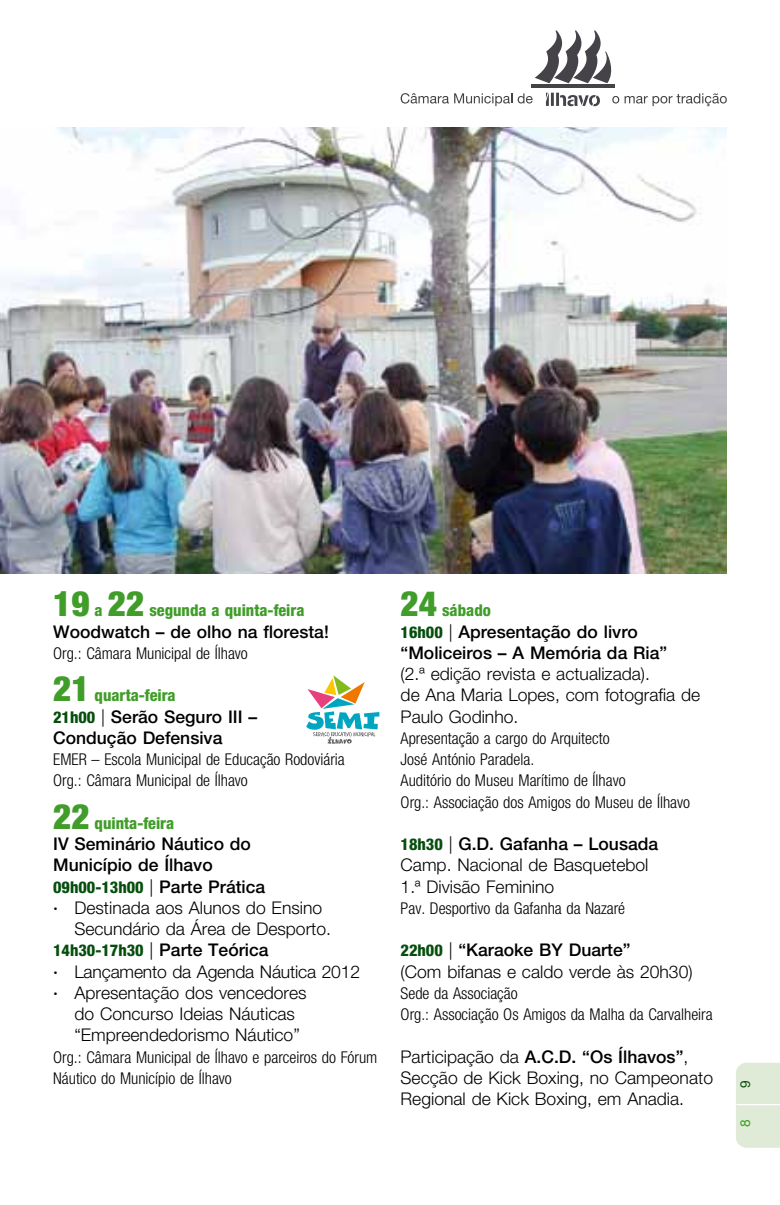
<style>
.page{position:relative;width:780px;height:1205px;background:#fff}
.page>*{position:absolute;margin:0;border:0;box-sizing:border-box;transform-origin:0 0}
.t1{font:300 17.5px/21.2px "Helvetica Neue";color:#000}
.t2{font:500 17.5px/21.2px "Helvetica Neue";color:#000}
.t3{font:300 condensed 16.25px/21.2px "Helvetica Neue";color:#000}
.t4{font:800 condensed 16.25px "Helvetica Neue";color:#409d29}
.t5{font:13.75px "Helvetica Neue";color:#064e0e}
.t6{font:13.75px "Helvetica Neue";color:#409d29}
.s1{font-weight:900;font-size:35px}
.s2{font-weight:800;font-stretch:condensed;font-size:16.25px;color:#064e0e}
.s3{font-weight:300}
.s4{font-weight:500}
</style>
<div class="page">
<hr style="left:531px;top:85px;width:83px;height:3px;background:#454347">
<svg style="left:535px;top:30px;width:77px;height:53px"></svg>
<svg style="left:546px;top:93px;width:54px;height:13px"></svg>
<svg style="left:400px;top:93px;width:132px;height:13px"></svg>
<svg style="left:612px;top:96px;width:7px;height:7px"></svg>
<svg style="left:613px;top:97px;width:5px;height:5px"></svg>
<svg style="left:624px;top:93px;width:101px;height:13px"></svg>
<div style="left:736px;top:1063px;width:44px;height:85px;background:#dfebd6"></div>
<hr style="left:736px;top:1104px;width:44px;height:1px;background:#fff">
<img style="left:0;top:128px;width:726px;height:446px">
<svg style="left:306px;top:675px;width:73px;height:69px"></svg>
<p class="t4" style="left:53px;top:600px;width:253px"><span class="s1">19</span> a <span class="s1">22</span> segunda a quinta-feira</p>
<p class="t2" style="left:53px;top:620px;width:277px">Woodwatch – de olho na floresta!</p>
<p class="t3" style="left:53px;top:642px;width:196px">Org.: Câmara Municipal de Ílhavo</p>
<p class="t4" style="left:53px;top:685px;width:124px"><span class="s1">21</span> quarta-feira</p>
<p class="t2" style="left:53px;top:705px;width:206px"><span class="s2">21h00</span> <span class="s3">|</span> Serão Seguro III –<br>Condução Defensiva</p>
<p class="t3" style="left:53px;top:749px;width:293px">EMER – Escola Municipal de Educação Rodoviária<br>Org.: Câmara Municipal de Ílhavo</p>
<p class="t4" style="left:53px;top:813px;width:123px"><span class="s1">22</span> quinta-feira</p>
<p class="t2" style="left:53px;top:833px;width:199px">IV Seminário Náutico do</p>
<p class="t2" style="left:53px;top:854px;width:161px">Município de Ílhavo</p>
<p class="t2" style="left:53px;top:875px;width:214px"><span class="s2">09h00-13h00</span> <span class="s3">|</span> Parte Prática</p>
<p class="t1" style="left:53px;top:897px;width:270px"><span class="s4">·</span> Destinada aos Alunos do Ensino</p>
<p class="t1" style="left:74px;top:918px;width:258px">Secundário da Área de Desporto.</p>
<p class="t2" style="left:53px;top:939px;width:217px"><span class="s2">14h30-17h30</span> <span class="s3">|</span> Parte Teórica</p>
<p class="t1" style="left:53px;top:960px;width:308px"><span class="s4">·</span> Lançamento da Agenda Náutica 2012</p>
<p class="t1" style="left:53px;top:982px;width:255px"><span class="s4">·</span> Apresentação dos vencedores</p>
<p class="t1" style="left:74px;top:1003px;width:222px">do Concurso Ideias Náuticas</p>
<p class="t1" style="left:74px;top:1024px;width:227px">“Empreendedorismo Náutico”</p>
<p class="t3" style="left:53px;top:1046px;width:326px">Org.: Câmara Municipal de Ílhavo e parceiros do Fórum<br>Náutico do Município de Ílhavo</p>
<p class="t4" style="left:400px;top:600px;width:92px"><span class="s1">24</span> sábado</p>
<p class="t2" style="left:400px;top:620px;width:268px"><span class="s2">16h00</span> <span class="s3">|</span> Apresentação do livro “Moliceiros – A Memória da Ria”</p>
<p class="t1" style="left:400px;top:663px;width:301px">(2.ª edição revista e actualizada).<br>de Ana Maria Lopes, com fotografia de<br>Paulo Godinho.</p>
<p class="t3" style="left:400px;top:727px;width:291px">Apresentação a cargo do Arquitecto<br>José António Paradela.<br>Auditório do Museu Marítimo de Ílhavo<br>Org.: Associação dos Amigos do Museu de Ílhavo</p>
<p class="t1" style="left:400px;top:833px;width:259px"><span class="s2">18h30</span> | <span class="s4">G.D. Gafanha – Lousada<br></span>Camp. Nacional de Basquetebol<br>1.ª Divisão Feminino</p>
<p class="t3" style="left:400px;top:897px;width:226px">Pav. Desportivo da Gafanha da Nazaré</p>
<p class="t1" style="left:400px;top:939px;width:293px"><span class="s2">22h00</span> | <span class="s4">“Karaoke BY Duarte”<br></span>(Com bifanas e caldo verde às 20h30)</p>
<p class="t3" style="left:400px;top:982px;width:313px">Sede da Associação<br>Org.: Associação Os Amigos da Malha da Carvalheira</p>
<p class="t1" style="left:400px;top:1045px;width:314px">Participação da <span class="s4">A.C.D. “Os Ílhavos”</span>,<br>Secção de Kick Boxing, no Campeonato<br>Regional de Kick Boxing, em Anadia.</p>
<p class="t5" style="left:737px;top:1088px;width:9px;rotate:-90deg">9</p>
<p class="t6" style="left:737px;top:1127px;width:9px;rotate:-90deg">8</p>
</div>
